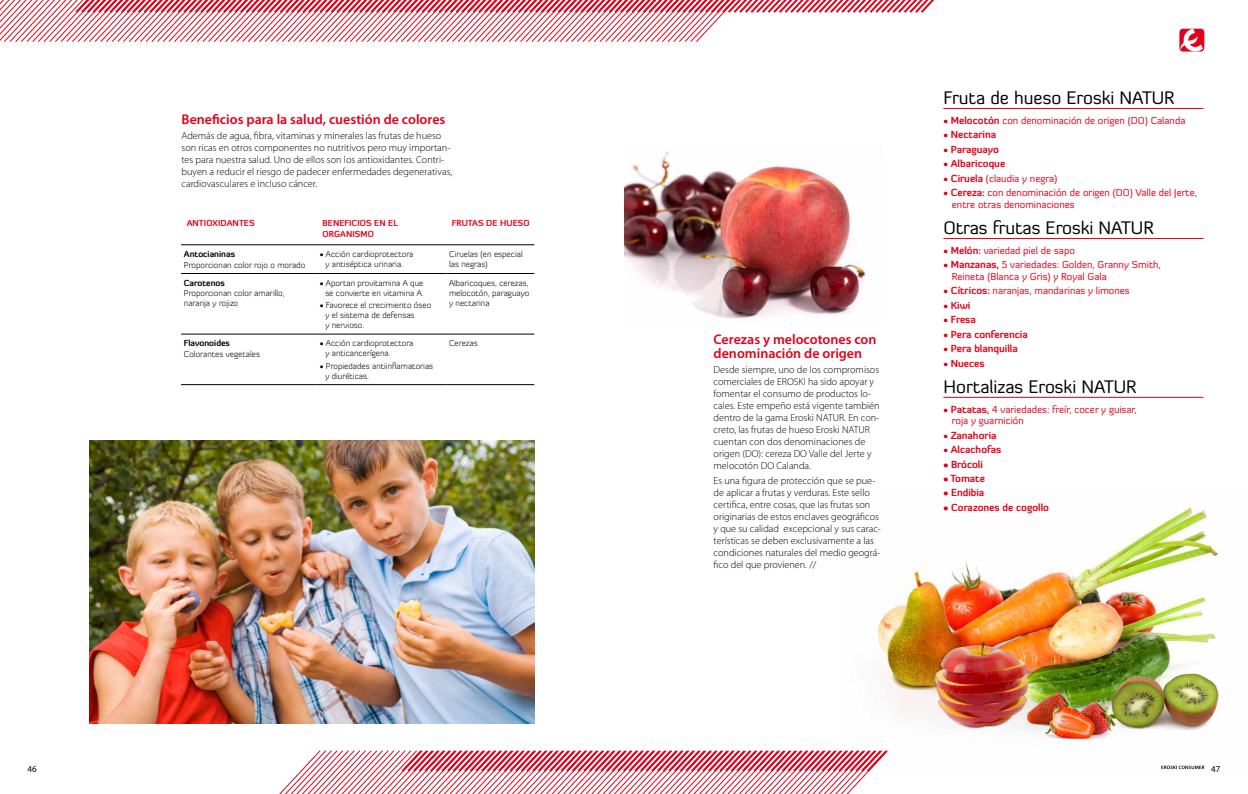
<style>
.page{position:relative;width:1248px;height:794px;background:#fff}
.page>*{position:absolute;margin:0;border:0;box-sizing:border-box;transform-origin:0 0}
.t1{font:18px "Diavlo";color:#000}
.t2{font:600 14px/14px "Myriad Pro";color:#e2001a}
.t3{font:300 10.2px/12px "Myriad Pro";color:#000}
.t4{font:10px/11.6px "Diavlo";color:#e2001a}
.t5{font:700 10px "Diavlo";color:#e2001a}
.t6{font:9px "Myriad Pro";color:#000}
.t7{font:300 8.5px/10px "Diavlo";color:#000}
.t8{font:700 8.5px "Diavlo";letter-spacing:.01em;color:#e2001a}
.t9{font:700 8.5px "Diavlo";color:#000}
.s1{font-weight:700}
.s2{font-weight:400}
</style>
<div class="page">
<img style="left:874px;top:505px;width:345px;height:265px">
<img style="left:624px;top:151px;width:242px;height:168px">
<img style="left:90px;top:440px;width:444px;height:283px">
<svg style="left:0;top:0;width:934px;height:42px"></svg>
<svg style="left:279px;top:748px;width:610px;height:46px"></svg>
<svg style="left:1161px;top:765px;width:43px;height:4px"></svg>
<svg style="left:1179px;top:29px;width:25px;height:23px"></svg>
<hr style="left:181px;top:384px;width:136px;height:1px;background:#000">
<hr style="left:317px;top:384px;width:129px;height:1px;background:#000">
<hr style="left:446px;top:384px;width:88px;height:1px;background:#000">
<hr style="left:181px;top:273px;width:136px;height:1px;background:#000">
<hr style="left:317px;top:273px;width:129px;height:1px;background:#000">
<hr style="left:446px;top:273px;width:88px;height:1px;background:#000">
<hr style="left:181px;top:334px;width:136px;height:1px;background:#000">
<hr style="left:317px;top:334px;width:129px;height:1px;background:#000">
<hr style="left:446px;top:334px;width:88px;height:1px;background:#000">
<hr style="left:181px;top:244px;width:136px;height:1px;background:#000">
<hr style="left:317px;top:244px;width:129px;height:1px;background:#000">
<hr style="left:446px;top:244px;width:88px;height:1px;background:#000">
<hr style="left:943px;top:108px;width:260px;height:1px;background:#e2001a">
<hr style="left:943px;top:238px;width:260px;height:1px;background:#e2001a">
<hr style="left:943px;top:397px;width:260px;height:1px;background:#e2001a">
<h2 class="t2" style="left:181px;top:112px;width:265px">Beneficios para la salud, cuestión de colores</h2>
<p class="t3" style="left:181px;top:129px;width:272px">Además de agua, fibra, vitaminas y minerales las frutas de hueso son ricas en otros componentes no nutritivos pero muy importan&shy;tes para nuestra salud. Uno de ellos son los antioxidantes. Contri&shy;buyen a reducir el riesgo de padecer enfermedades degenerativas, cardiovasculares e incluso cáncer.</p>
<p class="t8" style="left:187px;top:217px;width:7px">ANTIO</p>
<p class="t8" style="left:212px;top:217px;width:12px">XIDANTES</p>
<p class="t8" style="left:322px;top:217px;width:12px">BENE</p>
<p class="t8" style="left:344px;top:217px;width:10px">FICIOS</p>
<p class="t8" style="left:374px;top:217px;width:25px">EN EL</p>
<p class="t8" style="left:322px;top:228px;width:24px">ORGANIS</p>
<p class="t8" style="left:360px;top:228px;width:14px">MO</p>
<p class="t8" style="left:452px;top:217px;width:23px">FRUTAS</p>
<p class="t8" style="left:486px;top:217px;width:33px">DE HUESO</p>
<p class="t9" style="left:184px;top:248px;width:53px">Antocianinas</p>
<p class="t7" style="left:184px;top:260px;width:123px">Proporcionan color rojo o morado</p>
<p class="t7" style="left:319px;top:249px;width:95px;text-align:center">• Acción cardioprotectora y antiséptica urinaria.</p>
<p class="t7" style="left:449px;top:249px;width:75px">Ciruelas (en especial las negras)</p>
<p class="t9" style="left:184px;top:277px;width:42px">Carotenos</p>
<p class="t7" style="left:184px;top:287px;width:102px">Proporcionan color amarillo, naranja y rojizo</p>
<p class="t7" style="left:449px;top:277px;width:82px;text-align:justify">Albaricoques, cerezas, melocotón, paraguayo y nectarina</p>
<p class="t7" style="left:319px;top:277px;width:106px;text-align:right">• Aportan provitamina A que se convierte en vitamina A.</p>
<p class="t7" style="left:325px;top:300px;width:107px;text-indent:-6px">• Favorece el crecimiento óseo y el sistema de defensas<br>y nervioso.</p>
<p class="t9" style="left:184px;top:338px;width:48px">Flavonoides</p>
<p class="t7" style="left:184px;top:349px;width:78px">Colorantes vegetales</p>
<p class="t7" style="left:325px;top:338px;width:90px;text-indent:-6px">• Acción cardioprotectora y anticancerígena.</p>
<p class="t7" style="left:325px;top:361px;width:109px;text-indent:-6px">• Propiedades antiinflamatorias y diuréticas.</p>
<p class="t7" style="left:449px;top:338px;width:30px">Cerezas</p>
<p class="t6" style="left:28px;top:763px;width:11px">46</p>
<h2 class="t2" style="left:713px;top:333px;width:164px">Cerezas y melocotones con denominación de origen</h2>
<p class="t3" style="left:713px;top:364px;width:167px">Desde siempre, uno de los compromisos comerciales de EROSKI ha sido apoyar y fomentar el consumo de productos lo&shy;cales. Este empeño está vigente también dentro de la gama Eroski NATUR. En con&shy;creto, las frutas de hueso Eroski NATUR cuentan con dos denominaciones de origen (DO): cereza DO Valle del Jerte y melocotón DO Calanda.</p>
<p class="t3" style="left:713px;top:475px;width:169px">Es una figura de protección que se pue&shy;de aplicar a frutas y verduras. Este sello certifica, entre cosas, que las frutas son originarias de estos enclaves geográficos y que su calidad excepcional y sus carac&shy;terísticas se deben exclusivamente a las condiciones naturales del medio geográ&shy;fico del que provienen. //</p>
<h1 class="t1" style="left:943px;top:86px;width:233px">Fruta de hueso Eroski NATUR</h1>
<p class="t4" style="left:943px;top:114px;width:243px">• <span class="s1">Melocotón</span> con denominación de origen (DO) Calanda</p>
<p class="t5" style="left:943px;top:128px;width:54px"><span class="s2">•</span> Nectarina</p>
<p class="t5" style="left:943px;top:143px;width:57px"><span class="s2">•</span> Paraguayo</p>
<p class="t5" style="left:943px;top:157px;width:63px"><span class="s2">•</span> Albaricoque</p>
<p class="t4" style="left:943px;top:172px;width:115px">• <span class="s1">Ciruela</span> (claudia y negra)</p>
<p class="t4" style="left:951px;top:186px;width:247px;line-height:12px;text-indent:-8px">• <span class="s1">Cereza:</span> con denominación de origen (DO) Valle del Jerte, entre otras denominaciones</p>
<h1 class="t1" style="left:943px;top:216px;width:212px">Otras frutas Eroski NATUR</h1>
<p class="t4" style="left:943px;top:244px;width:133px">• <span class="s1">Melón:</span> variedad piel de sapo</p>
<p class="t4" style="left:951px;top:259px;width:210px;text-indent:-8px">• <span class="s1">Manzanas,</span> 5 variedades: Golden, Granny Smith,<br>Reineta (Blanca y Gris) y Royal Gala</p>
<p class="t4" style="left:943px;top:285px;width:188px">• <span class="s1">Cítricos:</span> naranjas, mandarinas y limones</p>
<p class="t5" style="left:943px;top:299px;width:28px"><span class="s2">•</span> Kiwi</p>
<p class="t5" style="left:943px;top:313px;width:34px"><span class="s2">•</span> Fresa</p>
<p class="t5" style="left:943px;top:328px;width:86px"><span class="s2">•</span> Pera conferencia</p>
<p class="t5" style="left:943px;top:342px;width:76px"><span class="s2">•</span> Pera blanquilla</p>
<p class="t5" style="left:943px;top:357px;width:43px"><span class="s2">•</span> Nueces</p>
<h1 class="t1" style="left:943px;top:375px;width:194px">Hortalizas Eroski NATUR</h1>
<p class="t4" style="left:951px;top:403px;width:186px;text-indent:-8px">• <span class="s1">Patatas,</span> 4 variedades: freír, cocer y guisar, roja y guarnición</p>
<p class="t5" style="left:943px;top:429px;width:55px"><span class="s2">•</span> Zanahoria</p>
<p class="t5" style="left:943px;top:443px;width:59px"><span class="s2">•</span> Alcachofas</p>
<p class="t5" style="left:943px;top:457px;width:41px">• Brócoli</p>
<p class="t5" style="left:943px;top:472px;width:43px">• Tomate</p>
<p class="t5" style="left:943px;top:486px;width:42px">• Endibia</p>
<p class="t5" style="left:943px;top:501px;width:107px">• Corazones de cogollo</p>
<p class="t6" style="left:1210px;top:763px;width:11px">47</p>
</div>
